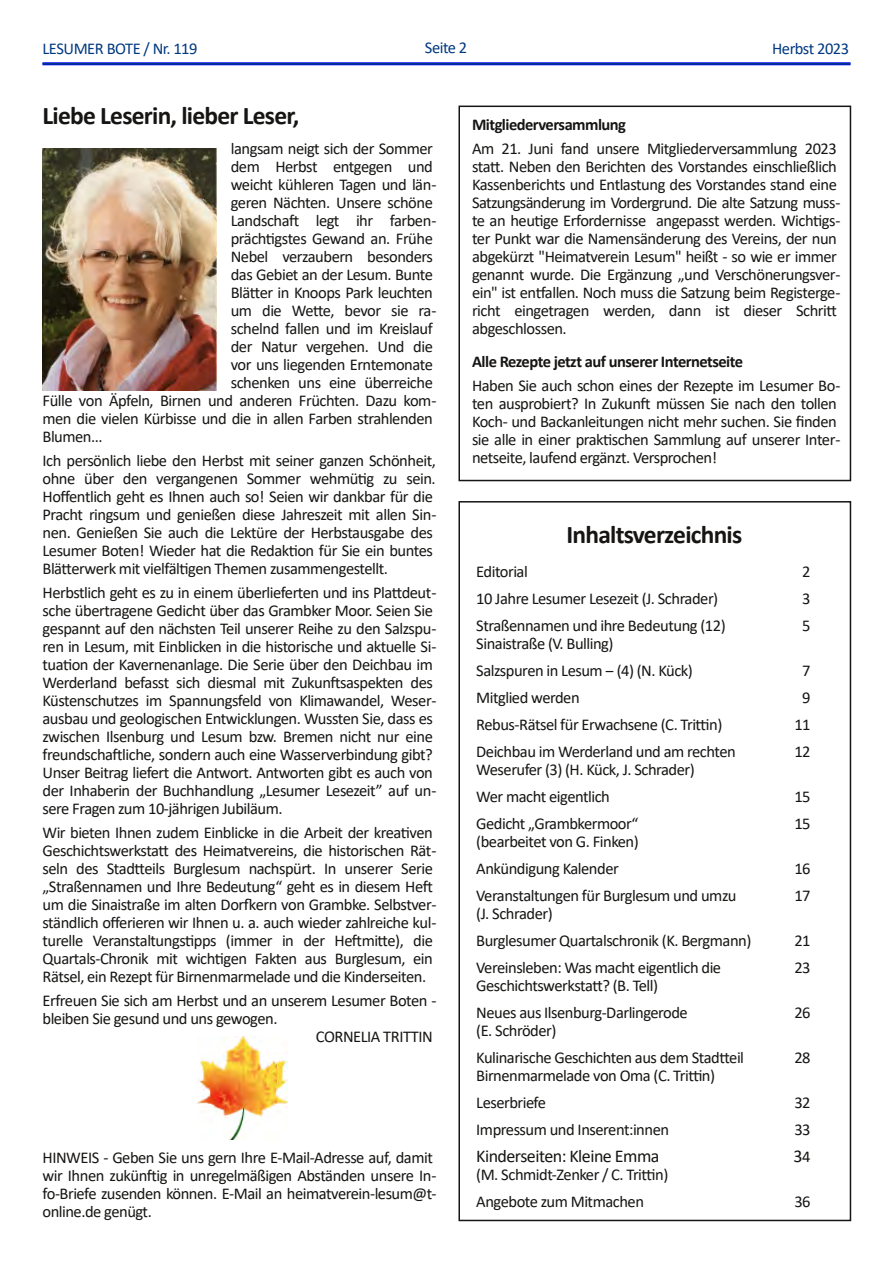
<style>
.page{position:relative;width:893px;height:1263px;background:#fff}
.page>*{position:absolute;margin:0;border:0;box-sizing:border-box;transform-origin:0 0}
.t1{font:700 25.5px "Calibri";letter-spacing:-.03em;color:#161513}
.t2{font:18px "Calibri";letter-spacing:-.03em;color:#161513}
.t3{font:16.5px/18px "Calibri";letter-spacing:-.03em;color:#161513}
.t4{font:700 16.5px "Calibri";letter-spacing:-.03em;color:#161513}
.t5{font:16.5px "Calibri";letter-spacing:-.025em;color:#003980}
.s1{font-size:16.5px}
</style>
<div class="page">
<hr style="left:43px;top:62px;width:807px;height:3px;background:#00f">
<hr style="left:43px;top:63px;width:807px;height:2px;background:#003980">
<div style="left:458px;top:501px;width:393px;height:720px;border:2px solid #161513"></div>
<div style="left:458px;top:106px;width:393px;height:375px;border:2px solid #161513"></div>
<img style="left:43px;top:149px;width:173px;height:241px">
<img style="left:198px;top:1036px;width:90px;height:103px">
<p class="t5" style="left:43px;top:42px;width:157px">LESUMER BOTE / Nr. 119</p>
<p class="t5" style="left:425px;top:41px;width:44px">Seite 2</p>
<p class="t5" style="left:772px;top:41px;width:79px">Herbst 2023</p>
<h1 class="t1" style="left:43px;top:105px;width:258px">Liebe Leserin, lieber Leser,</h1>
<p class="t3" style="left:231px;top:141px;width:204px">langsam neigt sich der Sommer</p>
<p class="t3" style="left:231px;top:159px;width:204px">dem Herbst entgegen und</p>
<p class="t3" style="left:231px;top:177px;width:207px">weicht kühleren Tagen und län‐</p>
<p class="t3" style="left:231px;top:195px;width:204px">geren Nächten. Unsere schöne</p>
<p class="t3" style="left:231px;top:213px;width:207px">Landschaft legt ihr farben‐</p>
<p class="t3" style="left:231px;top:231px;width:204px">prächtigstes Gewand an. Frühe</p>
<p class="t3" style="left:231px;top:249px;width:204px">Nebel verzaubern besonders</p>
<p class="t3" style="left:231px;top:267px;width:204px">das Gebiet an der Lesum. Bunte</p>
<p class="t3" style="left:231px;top:285px;width:204px">Blätter in Knoops Park leuchten</p>
<p class="t3" style="left:231px;top:303px;width:207px">um die Wette, bevor sie ra‐</p>
<p class="t3" style="left:231px;top:321px;width:204px">schelnd fallen und im Kreislauf</p>
<p class="t3" style="left:231px;top:339px;width:204px">der Natur vergehen. Und die</p>
<p class="t3" style="left:231px;top:357px;width:204px">vor uns liegenden Erntemonate</p>
<p class="t3" style="left:231px;top:375px;width:204px">schenken uns eine überreiche</p>
<p class="t3" style="left:43px;top:393px;width:395px">Fülle von Äpfeln, Birnen und anderen Früchten. Dazu kom‐</p>
<p class="t3" style="left:43px;top:411px;width:392px">men die vielen Kürbisse und die in allen Farben strahlenden</p>
<p class="t3" style="left:43px;top:429px;width:62px">Blumen...</p>
<p class="t3" style="left:43px;top:453px;width:395px">Ich persönlich liebe den Herbst mit seiner ganzen Schönheit, ohne über den vergangenen Sommer wehmütig zu sein.<br>Hoffentlich geht es Ihnen auch so! Seien wir dankbar für die Pracht ringsum und genießen diese Jahreszeit mit allen Sin‐ nen. Genießen Sie auch die Lektüre der Herbstausgabe des Lesumer Boten! Wieder hat die Redaktion für Sie ein buntes Blätterwerk mit vielfältigen Themen zusammengestellt.</p>
<p class="t3" style="left:43px;top:585px;width:395px">Herbstlich geht es zu in einem überlieferten und ins Plattdeut‐ sche übertragene Gedicht über das Grambker Moor. Seien Sie gespannt auf den nächsten Teil unserer Reihe zu den Salzspu‐ ren in Lesum, mit Einblicken in die historische und aktuelle Si‐ tuation der Kavernenanlage. Die Serie über den Deichbau im Werderland befasst sich diesmal mit Zukunftsaspekten des Küstenschutzes im Spannungsfeld von Klimawandel, Weser‐ ausbau und geologischen Entwicklungen. Wussten Sie, dass es zwischen Ilsenburg und Lesum bzw. Bremen nicht nur eine freundschaftliche, sondern auch eine Wasserverbindung gibt?<br>Unser Beitrag liefert die Antwort. Antworten gibt es auch von der Inhaberin der Buchhandlung „Lesumer Lesezeit” auf un‐ sere Fragen zum 10‐jährigen Jubiläum.</p>
<p class="t3" style="left:43px;top:825px;width:395px">Wir bieten Ihnen zudem Einblicke in die Arbeit der kreativen Geschichtswerkstatt des Heimatvereins, die historischen Rät‐ seln des Stadtteils Burglesum nachspürt. In unserer Serie „Straßennamen und Ihre Bedeutung“ geht es in diesem Heft um die Sinaistraße im alten Dorfkern von Grambke. Selbstver‐ ständlich offerieren wir Ihnen u. a. auch wieder zahlreiche kul‐ turelle Veranstaltungstipps (immer in der Heftmitte), die Quartals‐Chronik mit wichtigen Fakten aus Burglesum, ein Rätsel, ein Rezept für Birnenmarmelade und die Kinderseiten.</p>
<p class="t3" style="left:43px;top:993px;width:395px">Erfreuen Sie sich am Herbst und an unserem Lesumer Boten ‐</p>
<p class="t3" style="left:43px;top:1011px;width:236px">bleiben Sie gesund und uns gewogen.</p>
<p class="t3" style="left:316px;top:1029px;width:119px">CORNELIA TRITTIN</p>
<p class="t3" style="left:43px;top:1150px;width:395px">HINWEIS ‐ Geben Sie uns gern Ihre E‐Mail‐Adresse auf, damit wir Ihnen zukünftig in unregelmäßigen Abständen unsere In‐ fo‐Briefe zusenden können. E‐Mail an heimatverein‐lesum@t‐ online.de genügt.</p>
<p class="t4" style="left:472px;top:118px;width:156px">Mitgliederversammlung</p>
<p class="t3" style="left:472px;top:141px;width:370px">Am 21. Juni fand unsere Mitgliederversammlung 2023 statt. Neben den Berichten des Vorstandes einschließlich Kassenberichts und Entlastung des Vorstandes stand eine Satzungsänderung im Vordergrund. Die alte Satzung muss‐ te an heutige Erfordernisse angepasst werden. Wichtigs‐ ter Punkt war die Namensänderung des Vereins, der nun abgekürzt "Heimatverein Lesum" heißt ‐ so wie er immer genannt wurde. Die Ergänzung „und Verschönerungsver‐ ein" ist entfallen. Noch muss die Satzung beim Registerge‐ richt eingetragen werden, dann ist dieser Schritt abgeschlossen.</p>
<p class="t4" style="left:472px;top:355px;width:273px">Alle Rezepte jetzt auf unserer Internetseite</p>
<p class="t3" style="left:472px;top:378px;width:370px">Haben Sie auch schon eines der Rezepte im Lesumer Bo‐ ten ausprobiert? In Zukunft müssen Sie nach den tollen Koch‐ und Backanleitungen nicht mehr suchen. Sie finden sie alle in einer praktischen Sammlung auf unserer Inter‐ netseite, laufend ergänzt. Versprochen!</p>
<h1 class="t1" style="left:567px;top:523px;width:177px">Inhaltsverzeichnis</h1>
<p class="t3" style="left:476px;top:564px;width:53px">Editorial</p>
<p class="t3" style="left:802px;top:564px;width:10px">2</p>
<p class="t3" style="left:476px;top:591px;width:243px">10 Jahre Lesumer Lesezeit (J. Schrader)</p>
<p class="t3" style="left:802px;top:591px;width:10px">3</p>
<p class="t3" style="left:476px;top:618px;width:251px">Straßennamen und ihre Bedeutung (12)</p>
<p class="t3" style="left:802px;top:618px;width:10px">5</p>
<p class="t3" style="left:476px;top:631px;width:218px;line-height:27px">Sinaistraße (V. Bulling)<br>Salzspuren in Lesum ‒ (4) (N. Kück)</p>
<p class="t3" style="left:802px;top:663px;width:10px">7</p>
<p class="t3" style="left:476px;top:690px;width:105px">Mitglied werden</p>
<p class="t3" style="left:802px;top:690px;width:10px">9</p>
<p class="t3" style="left:476px;top:717px;width:248px">Rebus‐Rätsel für Erwachsene (C. Trittin)</p>
<p class="t3" style="left:794px;top:717px;width:18px">11</p>
<p class="t3" style="left:476px;top:744px;width:261px">Deichbau im Werderland und am rechten</p>
<p class="t3" style="left:794px;top:744px;width:18px">12</p>
<p class="t3" style="left:476px;top:757px;width:220px;line-height:27px">Weserufer (3) (H. Kück, J. Schrader)<br>Wer macht eigentlich</p>
<p class="t3" style="left:794px;top:789px;width:18px">15</p>
<p class="t3" style="left:476px;top:816px;width:164px">Gedicht „Grambkermoor“</p>
<p class="t3" style="left:794px;top:816px;width:18px">15</p>
<p class="t3" style="left:476px;top:829px;width:164px;line-height:27px">(bearbeitet von G. Finken)<br>Ankündigung Kalender</p>
<p class="t3" style="left:794px;top:861px;width:18px">16</p>
<p class="t3" style="left:476px;top:888px;width:262px">Veranstaltungen für Burglesum und umzu</p>
<p class="t3" style="left:794px;top:888px;width:18px">17</p>
<p class="t3" style="left:476px;top:901px;width:277px;line-height:27px">(J. Schrader)<br>Burglesumer Quartalschronik (K. Bergmann)</p>
<p class="t3" style="left:794px;top:933px;width:18px">21</p>
<p class="t3" style="left:476px;top:960px;width:246px">Vereinsleben: Was macht eigentlich die</p>
<p class="t3" style="left:794px;top:960px;width:18px">23</p>
<p class="t3" style="left:476px;top:973px;width:213px;line-height:27px">Geschichtswerkstatt? (B. Tell)<br>Neues aus Ilsenburg‐Darlingerode</p>
<p class="t3" style="left:794px;top:1005px;width:18px">26</p>
<p class="t3" style="left:476px;top:1018px;width:269px;line-height:27px">(E. Schröder)<br>Kulinarische Geschichten aus dem Stadtteil</p>
<p class="t3" style="left:476px;top:1063px;width:240px;line-height:27px">Birnenmarmelade von Oma (C. Trittin)<br>Leserbriefe</p>
<p class="t3" style="left:794px;top:1050px;width:18px">28</p>
<p class="t3" style="left:794px;top:1095px;width:18px">32</p>
<p class="t3" style="left:476px;top:1122px;width:194px">Impressum und Inserent:innen</p>
<p class="t3" style="left:794px;top:1122px;width:18px">33</p>
<p class="t2" style="left:476px;top:1149px;width:185px">Kinderseiten: Kleine Emma</p>
<p class="t2" style="left:794px;top:1149px;width:19px">3<span class="s1">4</span></p>
<p class="t3" style="left:476px;top:1162px;width:194px;line-height:27px">(M. Schmidt‐Zenker / C. Trittin)<br>Angebote zum Mitmachen</p>
<p class="t3" style="left:794px;top:1194px;width:18px">36</p>
</div>
